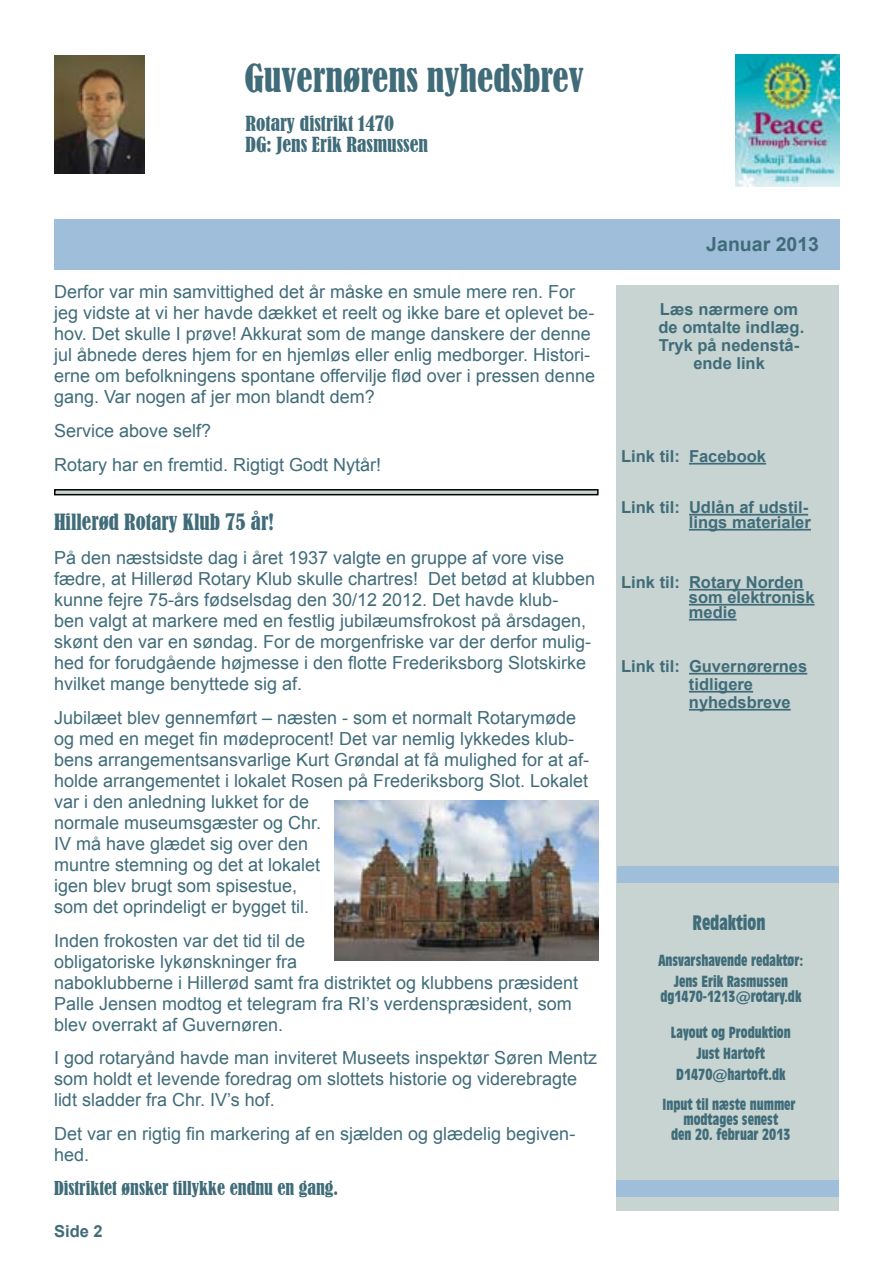
<style>
.page{position:relative;width:893px;height:1263px;background:#fff}
.page>*{position:absolute;margin:0;border:0;box-sizing:border-box;transform-origin:0 0}
.t1{font:condensed 36px "Bernard";color:#406c79}
.t2{font:condensed 21px "Bernard";color:#406c79}
.t3{font:condensed 19.5px/21px "Bernard";color:#406c79}
.t4{font:700 19.5px "Arial";color:#406c79}
.t5{font:700 condensed 19.5px "Incised 901 BT";color:#406c79}
.t6{font:18px/21px "Arial";color:#406c79}
.t7{font:condensed 18px "Bernard";color:#406c79}
.t8{font:700 16.5px/18px "Arial";color:#406c79}
.t9{font:700 condensed 15px/21px "Incised 901 BT";color:#406c79;text-align:center}
</style>
<div class="page">
<img style="left:736px;top:54px;width:104px;height:132px">
<img style="left:55px;top:56px;width:89px;height:118px">
<div style="left:54px;top:219px;width:786px;height:50px;background:#9fbed9"></div>
<div style="left:616px;top:286px;width:222px;height:925px;background:#c7d4d2"></div>
<div style="left:54px;top:489px;width:545px;height:6px;border:2px solid #000"></div>
<hr style="left:689px;top:463px;width:77px;height:2px;background:#406c79">
<hr style="left:689px;top:514px;width:119px;height:2px;background:#406c79">
<hr style="left:689px;top:529px;width:122px;height:2px;background:#406c79">
<hr style="left:689px;top:589px;width:115px;height:2px;background:#406c79">
<hr style="left:689px;top:604px;width:126px;height:2px;background:#406c79">
<hr style="left:689px;top:619px;width:48px;height:2px;background:#406c79">
<hr style="left:689px;top:673px;width:118px;height:2px;background:#406c79">
<hr style="left:689px;top:691px;width:64px;height:2px;background:#406c79">
<hr style="left:689px;top:709px;width:102px;height:2px;background:#406c79">
<div style="left:618px;top:866px;width:221px;height:17px;background:#9fbed9"></div>
<div style="left:617px;top:1181px;width:222px;height:16px;background:#9fbed9"></div>
<img style="left:335px;top:801px;width:264px;height:159px">
<h1 class="t1" style="left:244px;top:57px;width:341px">Guvernørens nyhedsbrev</h1>
<p class="t3" style="left:245px;top:113px;width:184px">Rotary distrikt 1470<br>DG: Jens Erik Rasmussen</p>
<p class="t6" style="left:54px;top:281px;width:542px">Derfor var min samvittighed det år måske en smule mere ren. For jeg vidste at vi her havde dækket et reelt og ikke bare et oplevet be&shy;hov. Det skulle I prøve! Akkurat som de mange danskere der denne jul åbnede deres hjem for en hjemløs eller enlig medborger. Histori&shy;erne om befolkningens spontane offervilje flød over i pressen denne gang. Var nogen af jer mon blandt dem?</p>
<p class="t6" style="left:54px;top:413px;width:329px;line-height:33.8px">Service above self?<br>Rotary har en fremtid. Rigtigt Godt Nytår!</p>
<p class="t2" style="left:54px;top:510px;width:221px">Hillerød Rotary Klub 75 år!</p>
<p class="t6" style="left:54px;top:547px;width:543px">På den næstsidste dag i året 1937 valgte en gruppe af vore vise fædre, at Hillerød Rotary Klub skulle chartres! Det betød at klubben kunne fejre 75-års fødselsdag den 30/12 2012. Det havde klub-<br>ben valgt at markere med en festlig jubilæumsfrokost på årsdagen, skønt den var en søndag. For de morgenfriske var der derfor mulig&shy;hed for forudgående højmesse i den flotte Frederiksborg Slotskirke hvilket mange benyttede sig af.</p>
<p class="t6" style="left:54px;top:707px;width:537px">Jubilæet blev gennemført – næsten - som et normalt Rotarymøde og med en meget fin mødeprocent! Det var nemlig lykkedes klub&shy;bens arrangementsansvarlige Kurt Grøndal at få mulighed for at af&shy;holde arrangementet i lokalet Rosen på Frederiksborg Slot. Lokalet var i den anledning lukket for de<br>normale museumsgæster og Chr.<br>IV må have glædet sig over den<br>muntre stemning og det at lokalet<br>igen blev brugt som spisestue,<br>som det oprindeligt er bygget til.</p>
<p class="t6" style="left:54px;top:930px;width:526px">Inden frokosten var det tid til de<br>obligatoriske lykønskninger fra<br>naboklubberne i Hillerød samt fra distriktet og klubbens præsident Palle Jensen modtog et telegram fra RI’s verdenspræsident, som blev overrakt af Guvernøren.</p>
<p class="t6" style="left:54px;top:1047px;width:545px">I god rotaryånd havde man inviteret Museets inspektør Søren Mentz som holdt et levende foredrag om slottets historie og viderebragte lidt sladder fra Chr. IV’s hof.</p>
<p class="t6" style="left:54px;top:1123px;width:523px">Det var en rigtig fin markering af en sjælden og glædelig begiven&shy;hed.</p>
<p class="t7" style="left:54px;top:1177px;width:286px">Distriktet ønsker tillykke endnu en gang.</p>
<p class="t8" style="left:54px;top:1222px;width:50px">Side 2</p>
<p class="t4" style="left:706px;top:230px;width:114px">Januar 2013</p>
<p class="t8" style="left:658px;top:300px;width:147px;text-align:center">Læs nærmere om de omtalte indlæg.<br>Tryk på nedenstå&shy;ende link</p>
<p class="t8" style="left:621px;top:447px;width:146px">Link til: Facebook</p>
<p class="t8" style="left:621px;top:500px;width:191px;line-height:15px;text-align:right">Link til: Udlån af udstil&shy;lings materialer</p>
<p class="t8" style="left:689px;top:575px;width:127px;line-height:15px;text-indent:-68px">Link til: Rotary Norden som elektronisk medie</p>
<p class="t8" style="left:689px;top:657px;width:120px;text-indent:-68px">Link til: Guvernørernes tidligere nyhedsbreve</p>
<p class="t5" style="left:693px;top:911px;width:74px">Redaktion</p>
<p class="t9" style="left:658px;top:950px;width:147px">Ansvarshavende redaktør:<br>Jens Erik Rasmussen</p>
<p class="t9" style="left:660px;top:986px;width:143px">dg1470-1213@rotary.dk</p>
<p class="t9" style="left:671px;top:1022px;width:121px">Layout og Produktion<br>Just Hartoft<br>D1470@hartoft.dk</p>
<p class="t9" style="left:662px;top:1097px;width:135px;line-height:15px">Input til næste nummer modtages senest<br>den 20. februar 2013</p>
</div>
